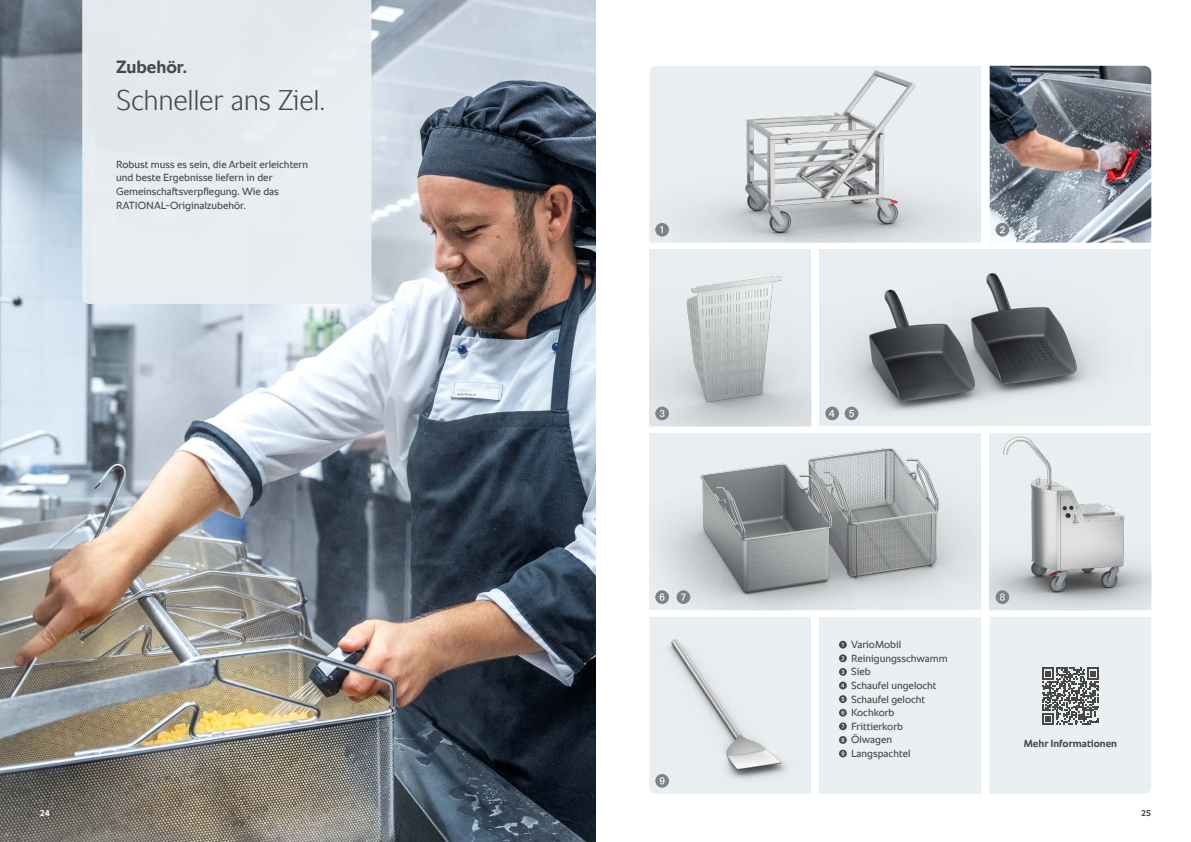
<style>
.page{position:relative;width:1191px;height:842px;background:#fff}
.page>*{position:absolute;margin:0;border:0;box-sizing:border-box;transform-origin:0 0}
.t1{font:300 29px "RATIONAL Sans TT";letter-spacing:-.01em;color:#484847}
.t2{font:700 18px "RATIONAL Sans TT";color:#484847}
.t3{font:10.5px/13.6px "RATIONAL Sans TT";color:#484847}
.t4{font:700 10.5px "RATIONAL Sans TT";color:#484847}
.t5{font:700 8.5px "RATIONAL Sans TT";color:#fff}
.t6{font:700 8.5px "RATIONAL Sans TT";color:#484847}
</style>
<div class="page">
<img style="left:0;top:0;width:595px;height:842px">
<div style="left:82px;top:0;width:289px;height:304px;background:#e7ecf0"></div>
<img style="left:649px;top:66px;width:332px;height:177px">
<img style="left:989px;top:66px;width:162px;height:177px">
<img style="left:819px;top:249px;width:332px;height:177px">
<img style="left:989px;top:433px;width:162px;height:177px">
<div style="left:649px;top:433px;width:332px;height:177px;background:#eaeff2"></div>
<img style="left:873px;top:448px;width:103px;height:150px">
<img style="left:659px;top:450px;width:249px;height:160px">
<img style="left:649px;top:249px;width:162px;height:177px">
<svg style="left:655px;top:223px;width:14px;height:14px"></svg>
<svg style="left:995px;top:223px;width:14px;height:14px"></svg>
<svg style="left:655px;top:407px;width:14px;height:13px"></svg>
<svg style="left:825px;top:407px;width:33px;height:13px"></svg>
<svg style="left:995px;top:590px;width:14px;height:14px"></svg>
<svg style="left:655px;top:590px;width:14px;height:14px"></svg>
<svg style="left:676px;top:590px;width:14px;height:14px"></svg>
<div style="left:819px;top:617px;width:162px;height:177px;background:#eaeff2"></div>
<svg style="left:649px;top:617px;width:162px;height:177px;background:#e2e7e9"></svg>
<svg style="left:990px;top:617px;width:161px;height:177px;background:#dee3e5"></svg>
<svg style="left:839px;top:641px;width:8px;height:21px"></svg>
<svg style="left:839px;top:668px;width:8px;height:8px"></svg>
<svg style="left:839px;top:682px;width:8px;height:7px"></svg>
<svg style="left:839px;top:695px;width:7px;height:8px"></svg>
<svg style="left:839px;top:709px;width:8px;height:21px"></svg>
<svg style="left:839px;top:736px;width:8px;height:8px"></svg>
<svg style="left:839px;top:750px;width:8px;height:7px"></svg>
<h2 class="t2" style="left:116px;top:53px;width:72px">Zubehör.</h2>
<h1 class="t1" style="left:116px;top:79px;width:211px">Schneller ans Ziel.</h1>
<p class="t3" style="left:116px;top:158px;width:193px">Robust muss es sein, die Arbeit erleichtern und beste Ergebnisse liefern in der Gemeinschaftsverpflegung. Wie das RATIONAL-Originalzubehör.</p>
<p class="t3" style="left:851px;top:638px;width:98px">VarioMobil<br>Reinigungsschwamm<br>Sieb<br>Schaufel ungelocht<br>Schaufel gelocht<br>Kochkorb<br>Frittierkorb<br>Ölwagen<br>Langspachtel</p>
<p class="t4" style="left:1023px;top:736px;width:95px">Mehr Informationen</p>
<p class="t5" style="left:40px;top:807px;width:12px">24</p>
<p class="t6" style="left:1141px;top:807px;width:12px">25</p>
</div>
